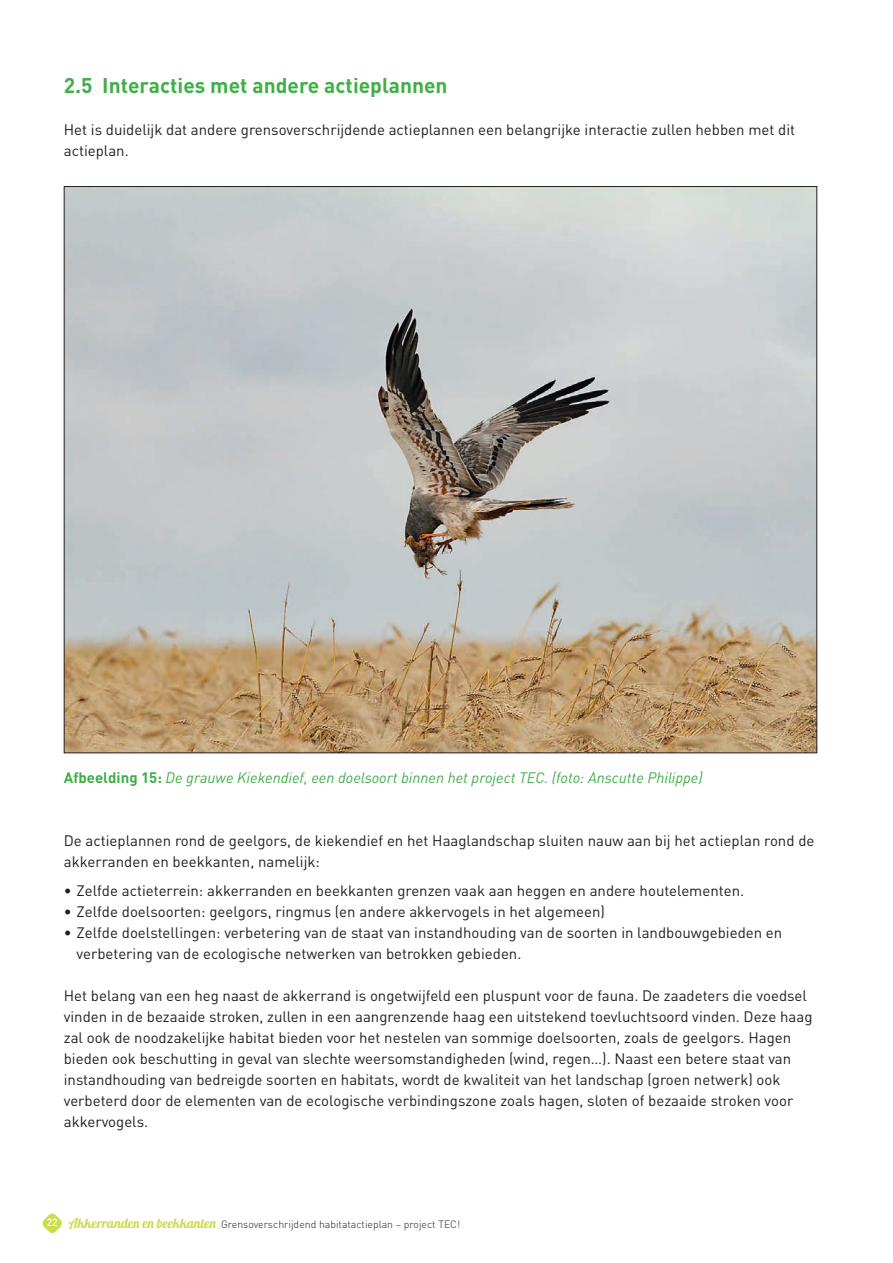
<style>
.page{position:relative;width:893px;height:1263px;background:#fff}
.page>*{position:absolute;margin:0;border:0;box-sizing:border-box;transform-origin:0 0}
.t1{font:700 21px "DINOT";color:#40ae49}
.t2{font:15px/21px "DINOT";color:#231f20}
.t3{font:italic 15px "DINOT";color:#40ae49}
.t4{font:300 10.5px "DINOT";color:#231f20}
.s1{font-weight:700;font-style:normal}
.s2{font-family:"Lobster 1.4";font-weight:400;font-size:13.5px;color:#cbdc4f}
</style>
<div class="page">
<svg style="left:42px;top:1213px;width:20px;height:20px"></svg>
<img style="left:66px;top:188px;width:749px;height:563px">
<h1 class="t1" style="left:64px;top:71px;width:385px">2.5 Interacties met andere actieplannen</h1>
<p class="t2" style="left:64px;top:118px;width:733px">Het is duidelijk dat andere grensoverschrijdende actieplannen een belangrijke interactie zullen hebben met dit actieplan.</p>
<p class="t3" style="left:64px;top:767px;width:640px"><span class="s1">Afbeelding 15:</span> De grauwe Kiekendief, een doelsoort binnen het project TEC. (foto: Anscutte Philippe)</p>
<p class="t2" style="left:64px;top:829px;width:752px">De actieplannen rond de geelgors, de kiekendief en het Haaglandschap sluiten nauw aan bij het actieplan rond de akkerranden en beekkanten, namelijk:</p>
<p class="t2" style="left:64px;top:880px;width:682px">• Zelfde actieterrein: akkerranden en beekkanten grenzen vaak aan heggen en andere houtelementen.</p>
<p class="t2" style="left:64px;top:901px;width:543px">• Zelfde doelsoorten: geelgors, ringmus (en andere akkervogels in het algemeen)</p>
<p class="t2" style="left:77px;top:922px;width:707px;text-indent:-13px">• Zelfde doelstellingen: verbetering van de staat van instandhouding van de soorten in landbouwgebieden en verbetering van de ecologische netwerken van betrokken gebieden.</p>
<p class="t2" style="left:64px;top:985px;width:750px">Het belang van een heg naast de akkerrand is ongetwijfeld een pluspunt voor de fauna. De zaadeters die voedsel vinden in de bezaaide stroken, zullen in een aangrenzende haag een uitstekend toevluchtsoord vinden. Deze haag zal ook de noodzakelijke habitat bieden voor het nestelen van sommige doelsoorten, zoals de geelgors. Hagen bieden ook beschutting in geval van slechte weersomstandigheden (wind, regen…). Naast een betere staat van instandhouding van bedreigde soorten en habitats, wordt de kwaliteit van het landschap (groen netwerk) ook verbeterd door de elementen van de ecologische verbindingszone zoals hagen, sloten of bezaaide stroken voor akkervogels.</p>
<p class="t4" style="left:47px;top:1217px;width:415px"><sup>22</sup> <span class="s2">Akkerranden en beekkanten</span> Grensoverschrijdend habitatactieplan – project TEC!</p>
</div>
